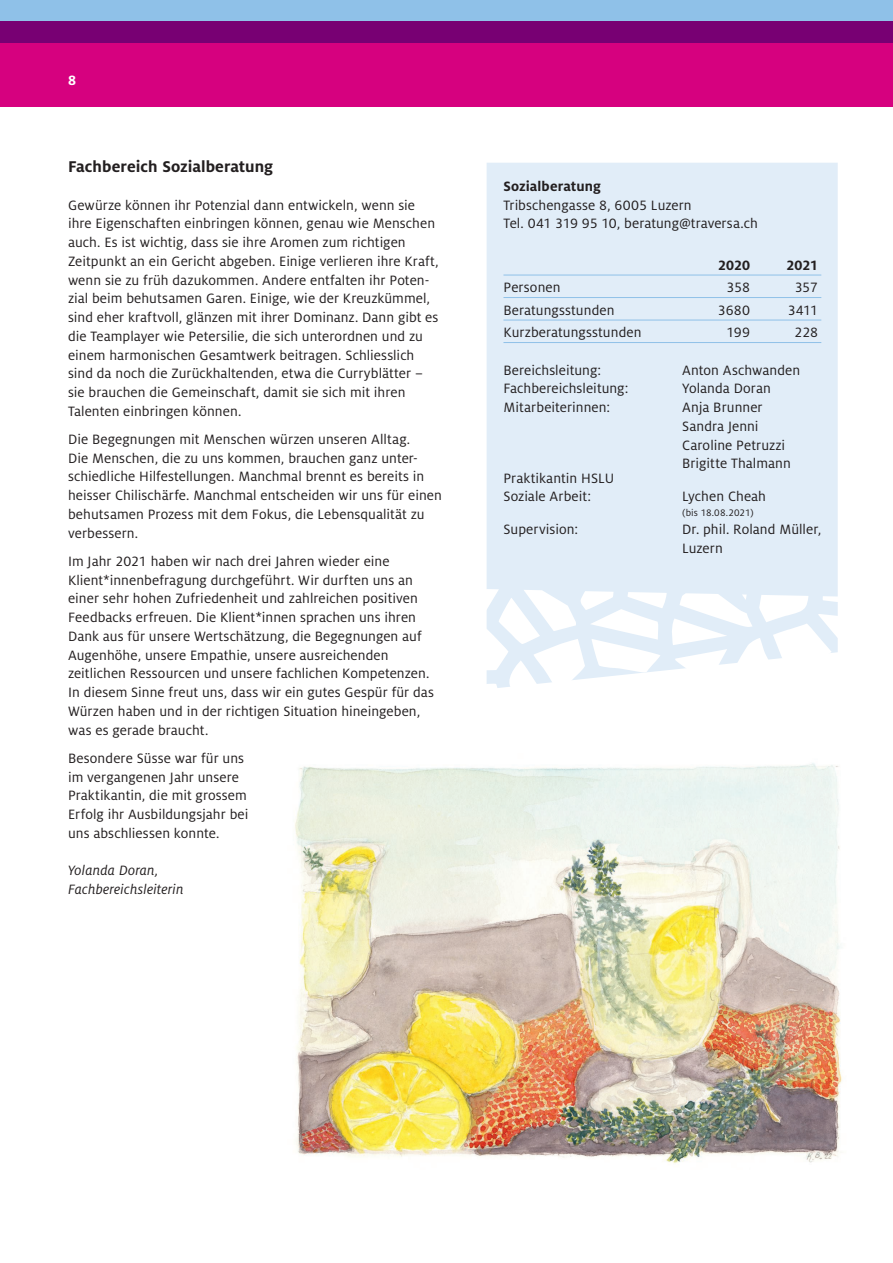
<style>
.page{position:relative;width:893px;height:1263px;background:#fff}
.page>*{position:absolute;margin:0;border:0;box-sizing:border-box;transform-origin:0 0}
.t1{font:700 17.25px "Milo OT";letter-spacing:.005em;color:#231f20}
.t2{font:15px/18.8px "Milo OT";letter-spacing:.005em;color:#231f20}
.t3{font:italic 15px/18.8px "Milo OT";letter-spacing:.01em;color:#231f20}
.t4{font:700 15px "Milo OT";letter-spacing:.005em;color:#231f20}
.t5{font:700 15px "Milo OT";color:#fff}
.t6{font:10.5px "Milo OT";letter-spacing:.01em;color:#231f20}
</style>
<div class="page">
<div style="left:0;top:0;width:893px;height:43px;background:#8fc1e8"></div>
<svg style="left:0;top:21px;width:893px;height:85px;background:#bd007b"></svg>
<div style="left:487px;top:163px;width:351px;height:426px;background:#e1edf8"></div>
<svg style="left:486px;top:589px;width:352px;height:99px"></svg>
<hr style="left:503px;top:275px;width:318px;height:1px;background:#8fc1e8">
<hr style="left:503px;top:297px;width:318px;height:1px;background:#8fc1e8">
<hr style="left:503px;top:320px;width:318px;height:1px;background:#8fc1e8">
<hr style="left:503px;top:342px;width:318px;height:1px;background:#8fc1e8">
<img style="left:295px;top:763px;width:547px;height:401px">
<p class="t5" style="left:68px;top:72px;width:9px">8</p>
<p class="t1" style="left:68px;top:157px;width:207px">Fachbereich Sozialberatung</p>
<p class="t2" style="left:68px;top:196px;width:372px">Gewürze können ihr Potenzial dann entwickeln, wenn sie ihre Eigenschaften einbringen können, genau wie Menschen auch. Es ist wichtig, dass sie ihre Aromen zum richtigen Zeitpunkt an ein Gericht abgeben. Einige verlieren ihre Kraft, wenn sie zu früh dazukommen. Andere entfalten ihr Poten&shy;zial beim behutsamen Garen. Einige, wie der Kreuzkümmel, sind eher kraftvoll, glänzen mit ihrer Dominanz. Dann gibt es die Teamplayer wie Petersilie, die sich unterordnen und zu einem harmonischen Gesamtwerk beitragen. Schliesslich sind da noch die Zurückhaltenden, etwa die Curryblätter – sie brauchen die Gemeinschaft, damit sie sich mit ihren Talenten einbringen können.</p>
<p class="t2" style="left:68px;top:430px;width:375px">Die Begegnungen mit Menschen würzen unseren Alltag.<br>Die Menschen, die zu uns kommen, brauchen ganz unter&shy;schiedliche Hilfestellungen. Manchmal brennt es bereits in heisser Chilischärfe. Manchmal entscheiden wir uns für einen behutsamen Prozess mit dem Fokus, die Lebensqualität zu verbessern.</p>
<p class="t2" style="left:68px;top:552px;width:367px">Im Jahr 2021 haben wir nach drei Jahren wieder eine Klient*innenbefragung durchgeführt. Wir durften uns an einer sehr hohen Zufriedenheit und zahlreichen positiven Feedbacks erfreuen. Die Klient*innen sprachen uns ihren Dank aus für unsere Wertschätzung, die Begegnungen auf Augenhöhe, unsere Empathie, unsere ausreichenden zeitlichen Ressourcen und unsere fachlichen Kompetenzen.<br>In diesem Sinne freut uns, dass wir ein gutes Gespür für das Würzen haben und in der richtigen Situation hineingeben, was es gerade braucht.</p>
<p class="t2" style="left:68px;top:749px;width:182px">Besondere Süsse war für uns im vergangenen Jahr unsere<br>Praktikantin, die mit grossem<br>Erfolg ihr Ausbildungsjahr bei uns abschliessen konnte.</p>
<p class="t3" style="left:68px;top:861px;width:117px">Yolanda Doran,<br>Fachbereichsleiterin</p>
<p class="t4" style="left:503px;top:178px;width:99px">Sozialberatung</p>
<p class="t2" style="left:503px;top:196px;width:256px">Tribschengasse 8, 6005 Luzern<br>Tel. 041 319 95 10, beratung@traversa.ch</p>
<p class="t4" style="left:718px;top:256px;width:33px">2020</p>
<p class="t4" style="left:786px;top:256px;width:33px">2021</p>
<p class="t2" style="left:503px;top:278px;width:59px">Personen</p>
<p class="t2" style="left:726px;top:278px;width:25px">358</p>
<p class="t2" style="left:795px;top:278px;width:25px">357</p>
<p class="t2" style="left:503px;top:301px;width:113px">Beratungsstunden</p>
<p class="t2" style="left:718px;top:301px;width:34px">3680</p>
<p class="t2" style="left:788px;top:301px;width:32px">3411</p>
<p class="t2" style="left:503px;top:323px;width:140px">Kurzberatungsstunden</p>
<p class="t2" style="left:727px;top:323px;width:25px">199</p>
<p class="t2" style="left:795px;top:323px;width:25px">228</p>
<p class="t2" style="left:503px;top:361px;width:99px">Bereichsleitung:</p>
<p class="t2" style="left:682px;top:361px;width:120px">Anton Aschwanden</p>
<p class="t2" style="left:503px;top:379px;width:127px">Fachbereichsleitung:</p>
<p class="t2" style="left:682px;top:379px;width:90px">Yolanda Doran</p>
<p class="t2" style="left:503px;top:398px;width:108px">Mitarbeiterinnen:</p>
<p class="t2" style="left:682px;top:398px;width:110px">Anja Brunner<br>Sandra Jenni<br>Caroline Petruzzi<br>Brigitte Thalmann</p>
<p class="t2" style="left:503px;top:469px;width:112px">Praktikantin HSLU<br>Soziale Arbeit:</p>
<p class="t2" style="left:682px;top:487px;width:85px">Lychen Cheah</p>
<p class="t6" style="left:682px;top:507px;width:73px">(bis 18.08.2021)</p>
<p class="t2" style="left:503px;top:520px;width:76px">Supervision:</p>
<p class="t2" style="left:682px;top:520px;width:141px">Dr. phil. Roland Müller,<br>Luzern</p>
</div>
